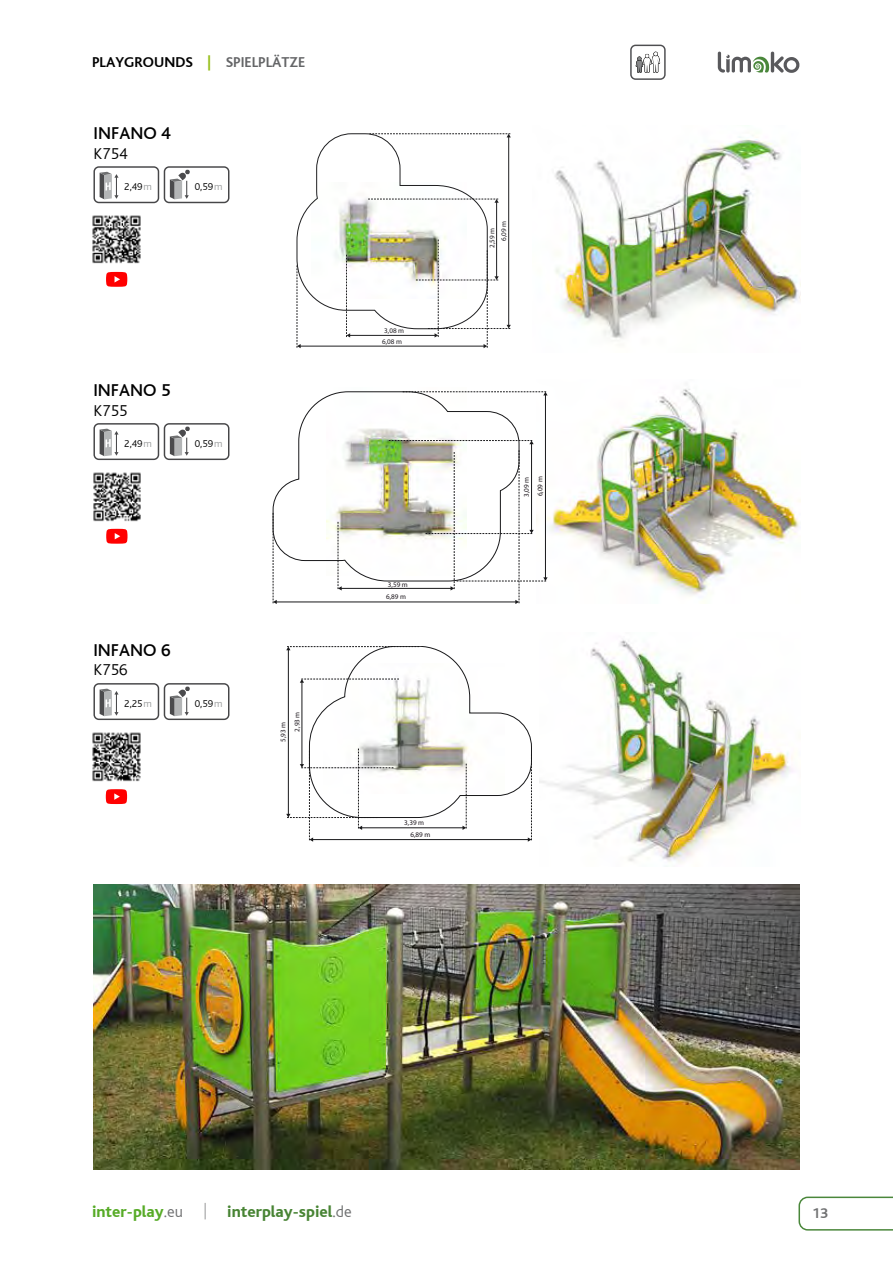
<style>
.page{position:relative;width:893px;height:1263px;background:#fff}
.page>*{position:absolute;margin:0;border:0;box-sizing:border-box;transform-origin:0 0}
.t1{font:500 18px "Bliss";color:#000}
.t2{font:800 16.5px "Bliss";color:#488434}
.t3{font:800 16.5px "Bliss";color:#57ab27}
.t4{font:300 16.5px "Bliss";color:#000}
.t5{font:300 16.5px "Panton";color:#707172}
.t6{font:700 15px "Bliss";color:#000}
.t7{font:700 14.85px "Bliss";color:#707172}
.t8{font:300 10.5px "Bliss";color:#000}
.t9{font:7.2px/14px "Myriad Pro";color:#1c161c}
.t10{font:7.2px "Myriad Pro";color:#1f1c21}
.s1{color:#97bf1b}
.s2{color:#646567}
.s3{color:#9c9e9f}
.s4{font-weight:300;color:#707172}
</style>
<div class="page">
<img style="left:543px;top:388px;width:257px;height:207px">
<img style="left:540px;top:640px;width:254px;height:223px">
<img style="left:555px;top:136px;width:245px;height:203px">
<svg style="left:297px;top:133px;width:214px;height:215px"></svg>
<hr style="left:545px;top:395px;width:1px;height:183px;background:#18181a">
<svg style="left:519px;top:391px;width:29px;height:4px"></svg>
<hr style="left:531px;top:444px;width:1px;height:86px;background:#18181a">
<svg style="left:519px;top:440px;width:15px;height:4px"></svg>
<hr style="left:341px;top:588px;width:110px;height:1px;background:#18181a">
<svg style="left:338px;top:581px;width:4px;height:9px"></svg>
<svg style="left:425px;top:450px;width:123px;height:154px"></svg>
<svg style="left:273px;top:391px;width:246px;height:190px"></svg>
<hr style="left:276px;top:602px;width:240px;height:1px;background:#18181a">
<svg style="left:273px;top:513px;width:4px;height:91px"></svg>
<svg style="left:286px;top:646px;width:246px;height:196px"></svg>
<svg style="left:718px;top:52px;width:81px;height:21px"></svg>
<svg style="left:798px;top:1196px;width:95px;height:35px"></svg>
<svg style="left:630px;top:45px;width:36px;height:35px"></svg>
<svg style="left:93px;top:166px;width:136px;height:37px"></svg>
<svg style="left:93px;top:423px;width:136px;height:37px"></svg>
<svg style="left:93px;top:683px;width:136px;height:37px"></svg>
<svg style="left:106px;top:272px;width:21px;height:15px"></svg>
<svg style="left:106px;top:529px;width:21px;height:15px"></svg>
<svg style="left:106px;top:789px;width:21px;height:15px"></svg>
<img style="left:92px;top:215px;width:49px;height:49px">
<img style="left:93px;top:472px;width:48px;height:50px">
<img style="left:92px;top:732px;width:49px;height:50px">
<img style="left:94px;top:884px;width:705px;height:285px">
<h3 class="t6" style="left:92px;top:53px;width:215px">PLAYGROUNDS <span class="s1">|</span> <span class="s2">SPIELPLÄTZE</span></h3>
<h1 class="t1" style="left:93px;top:123px;width:79px">INFANO 4</h1>
<h2 class="t4" style="left:93px;top:144px;width:36px">K754</h2>
<h3 class="t8" style="left:124px;top:180px;width:29px">2,49 <span class="s3">m</span></h3>
<h3 class="t8" style="left:195px;top:180px;width:29px">0,59 <span class="s3">m</span></h3>
<h1 class="t1" style="left:93px;top:380px;width:79px">INFANO 5</h1>
<h2 class="t4" style="left:93px;top:401px;width:36px">K755</h2>
<h3 class="t8" style="left:124px;top:437px;width:29px">2,49 <span class="s3">m</span></h3>
<h3 class="t8" style="left:195px;top:437px;width:29px">0,59 <span class="s3">m</span></h3>
<h1 class="t1" style="left:93px;top:639px;width:79px">INFANO 6</h1>
<h2 class="t4" style="left:93px;top:660px;width:36px">K756</h2>
<h3 class="t8" style="left:124px;top:697px;width:29px">2,25 <span class="s3">m</span></h3>
<h3 class="t8" style="left:195px;top:697px;width:29px">0,59 <span class="s3">m</span></h3>
<p class="t9" style="left:276px;top:742px;width:21px;rotate:-90deg">5, m</p>
<p class="t9" style="left:276px;top:737px;width:9px;rotate:-90deg">93</p>
<p class="t9" style="left:290px;top:731px;width:21px;rotate:-90deg">2,93 m</p>
<p class="t10" style="left:384px;top:326px;width:21px">3,08 m</p>
<p class="t10" style="left:382px;top:337px;width:21px">6,08 m</p>
<p class="t9" style="left:386px;top:579px;width:23px;line-height:11.9px">3,59 m<br>6,89 m</p>
<p class="t10" style="left:499px;top:241px;width:21px;rotate:-90deg">6,09 m</p>
<p class="t10" style="left:488px;top:248px;width:21px;rotate:-90deg">2,59 m</p>
<p class="t9" style="left:519px;top:497px;width:22px;rotate:-90deg">3,09 m<br>6,09 m</p>
<p class="t9" style="left:404px;top:816px;width:21px">3,39 m</p>
<p class="t9" style="left:410px;top:827px;width:21px">6,89 m</p>
<h2 class="t3" style="left:92px;top:1202px;width:92px">inter-play<span class="s4">.eu</span></h2>
<h2 class="t5" style="left:204px;top:1201px;width:4px">|</h2>
<h2 class="t2" style="left:227px;top:1202px;width:126px">interplay-spiel<span class="s4">.de</span></h2>
<h3 class="t7" style="left:812px;top:1205px;width:18px">13</h3>
</div>
